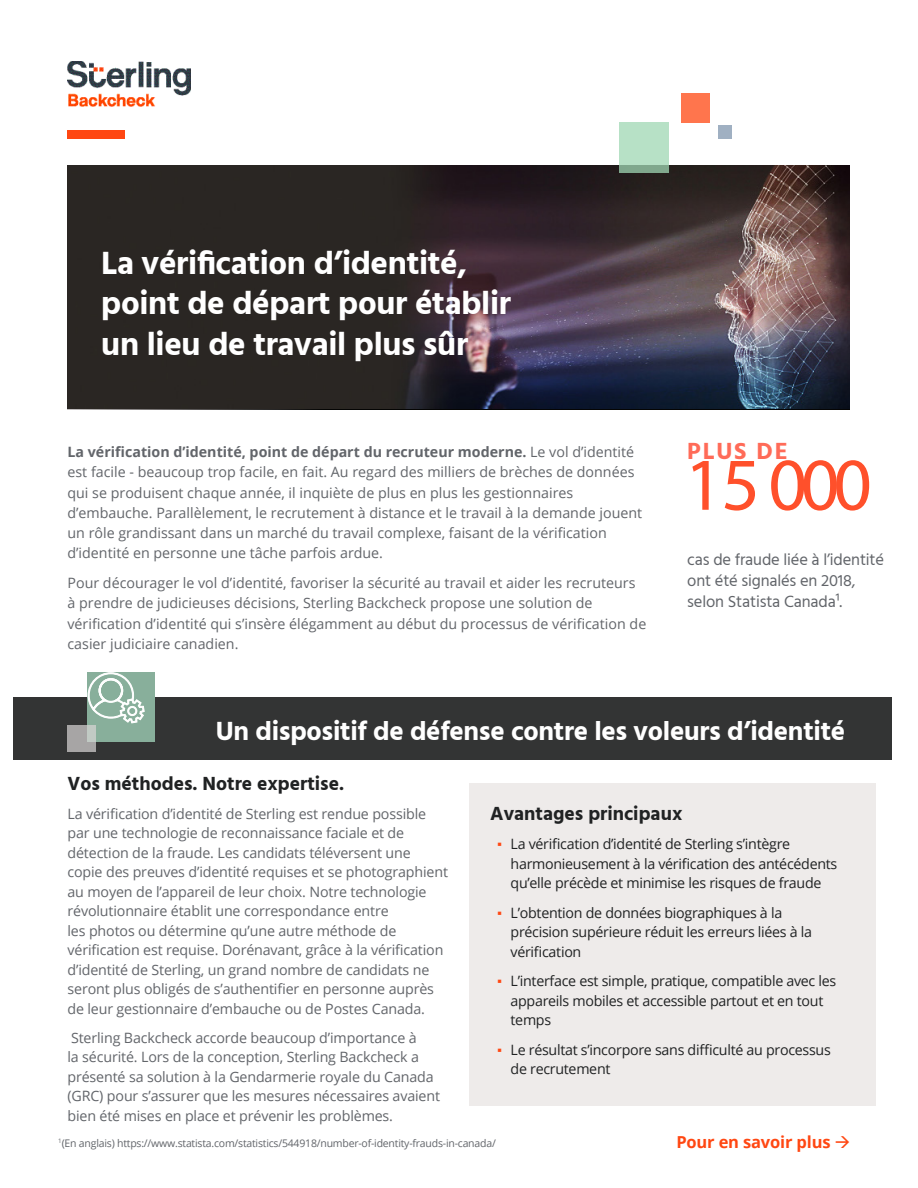
<style>
.page{position:relative;width:918px;height:1188px;background:#fff}
.page>*{position:absolute;margin:0;border:0;box-sizing:border-box;transform-origin:0 0}
.Number_Graphic_-_Ora{font:75px "Myriad Pro";color:#ff502b}
.t1{font:700 33px/40.5px "Hind";letter-spacing:-.01em;color:#fff}
.t2{font:700 27px "Hind";letter-spacing:-.01em;color:#fff}
.SPELLED_OUT{font:700 24px "Hind";letter-spacing:.08em;color:#ff6b58}
.Hind_13pt_Bold{font:700 19.5px "Hind";color:#202223}
.Number_Graphic_Subhe{font:16.5px/21px "Hind";letter-spacing:-.01em;color:#62656a}
.t3{font:700 16.5px "Open Sans";letter-spacing:-.01em;color:#ff4712}
.Body_10pt{font:14.25px/19.5px "Open Sans";letter-spacing:-.01em;color:#62656a}
.t4{font:14.25px/19.5px "Open Sans";letter-spacing:-.02em;color:#202223}
.t5{font:10.5px "Open Sans";letter-spacing:-.02em;color:#62656a}
.s1{font-weight:700}
.s2{font-family:"Arial";color:#ff4712}
</style>
<div class="page">
<div style="left:67px;top:130px;width:58px;height:9px;background:#ff4712"></div>
<img style="left:67px;top:61px;width:124px;height:46px">
<img style="left:68px;top:166px;width:782px;height:244px">
<div style="left:13px;top:698px;width:878px;height:62px;background:#333434"></div>
<div style="left:470px;top:784px;width:406px;height:322px;background:#eeebea"></div>
<div style="left:681px;top:93px;width:29px;height:30px;background:#ff754d"></div>
<svg style="left:619px;top:123px;width:50px;height:50px;background:#aed7bc"></svg>
<div style="left:718px;top:125px;width:14px;height:14px;background:#a0b0c2"></div>
<div style="left:87px;top:672px;width:68px;height:69px;background:#88af9b"></div>
<svg style="left:68px;top:725px;width:28px;height:26px"></svg>
<svg style="left:88px;top:672px;width:57px;height:51px"></svg>
<h1 class="t1" style="left:101px;top:242px;width:411px">La vérification d’identité, point de départ pour établir un lieu de travail plus sûr</h1>
<p class="Body_10pt" style="left:68px;top:441px;width:576px;line-height:20.2px"><span class="s1">La vérification d’identité, point de départ du recruteur moderne.</span> Le vol d’identité est facile - beaucoup trop facile, en fait. Au regard des milliers de brèches de données qui se produisent chaque année, il inquiète de plus en plus les gestionnaires d’embauche. Parallèlement, le recrutement à distance et le travail à la demande jouent un rôle grandissant dans un marché du travail complexe, faisant de la vérification d’identité en personne une tâche parfois ardue.</p>
<p class="Body_10pt" style="left:68px;top:572px;width:580px;line-height:20.2px">Pour décourager le vol d’identité, favoriser la sécurité au travail et aider les recruteurs à prendre de judicieuses décisions, Sterling Backcheck propose une solution de vérification d’identité qui s’insère élégamment au début du processus de vérification de casier judiciaire canadien.</p>
<p class="SPELLED_OUT" style="left:687px;top:437px;width:102px">PLUS DE</p>
<p class="Number_Graphic_-_Ora" style="left:685px;top:438px;width:189px">15 000</p>
<p class="Number_Graphic_Subhe" style="left:687px;top:550px;width:198px">cas de fraude liée à l’identité ont été signalés en 2018, selon Statista Canada¹.</p>
<h2 class="t2" style="left:216px;top:715px;width:631px">Un dispositif de défense contre les voleurs d’identité</h2>
<p class="Hind_13pt_Bold" style="left:68px;top:771px;width:278px">Vos méthodes. Notre expertise.</p>
<p class="Body_10pt" style="left:68px;top:803px;width:382px">La vérification d’identité de Sterling est rendue possible par une technologie de reconnaissance faciale et de détection de la fraude. Les candidats téléversent une copie des preuves d’identité requises et se photographient au moyen de l’appareil de leur choix. Notre technologie révolutionnaire établit une correspondance entre<br>les photos ou détermine qu’une autre méthode de vérification est requise. Dorénavant, grâce à la vérification d’identité de Sterling, un grand nombre de candidats ne seront plus obligés de s’authentifier en personne auprès de leur gestionnaire d’embauche ou de Postes Canada.</p>
<p class="Body_10pt" style="left:68px;top:1027px;width:374px">Sterling Backcheck accorde beaucoup d’importance à<br>la sécurité. Lors de la conception, Sterling Backcheck a présenté sa solution à la Gendarmerie royale du Canada (GRC) pour s’assurer que les mesures nécessaires avaient bien été mises en place et prévenir les problèmes.</p>
<p class="Hind_13pt_Bold" style="left:490px;top:802px;width:193px">Avantages principaux</p>
<p class="t4" style="left:511px;top:834px;width:328px;text-indent:-14px"><span class="s2">▪</span> La vérification d’identité de Sterling s’intègre harmonieusement à la vérification des antécédents qu’elle précède et minimise les risques de fraude</p>
<p class="t4" style="left:511px;top:902px;width:303px;text-indent:-14px"><span class="s2">▪</span> L’obtention de données biographiques à la précision supérieure réduit les erreurs liées à la vérification</p>
<p class="t4" style="left:511px;top:971px;width:327px;text-indent:-14px"><span class="s2">▪</span> L’interface est simple, pratique, compatible avec les appareils mobiles et accessible partout et en tout temps</p>
<p class="t4" style="left:511px;top:1039px;width:322px;text-indent:-14px"><span class="s2">▪</span> Le résultat s’incorpore sans difficulté au processus de recrutement</p>
<p class="t5" style="left:58px;top:1136px;width:439px"><sup>1</sup>(En anglais) https://www.statista.com/statistics/544918/number-of-identity-frauds-in-canada/</p>
<h5 class="t3" style="left:676px;top:1130px;width:176px">Pour en savoir plus →</h5>
</div>
